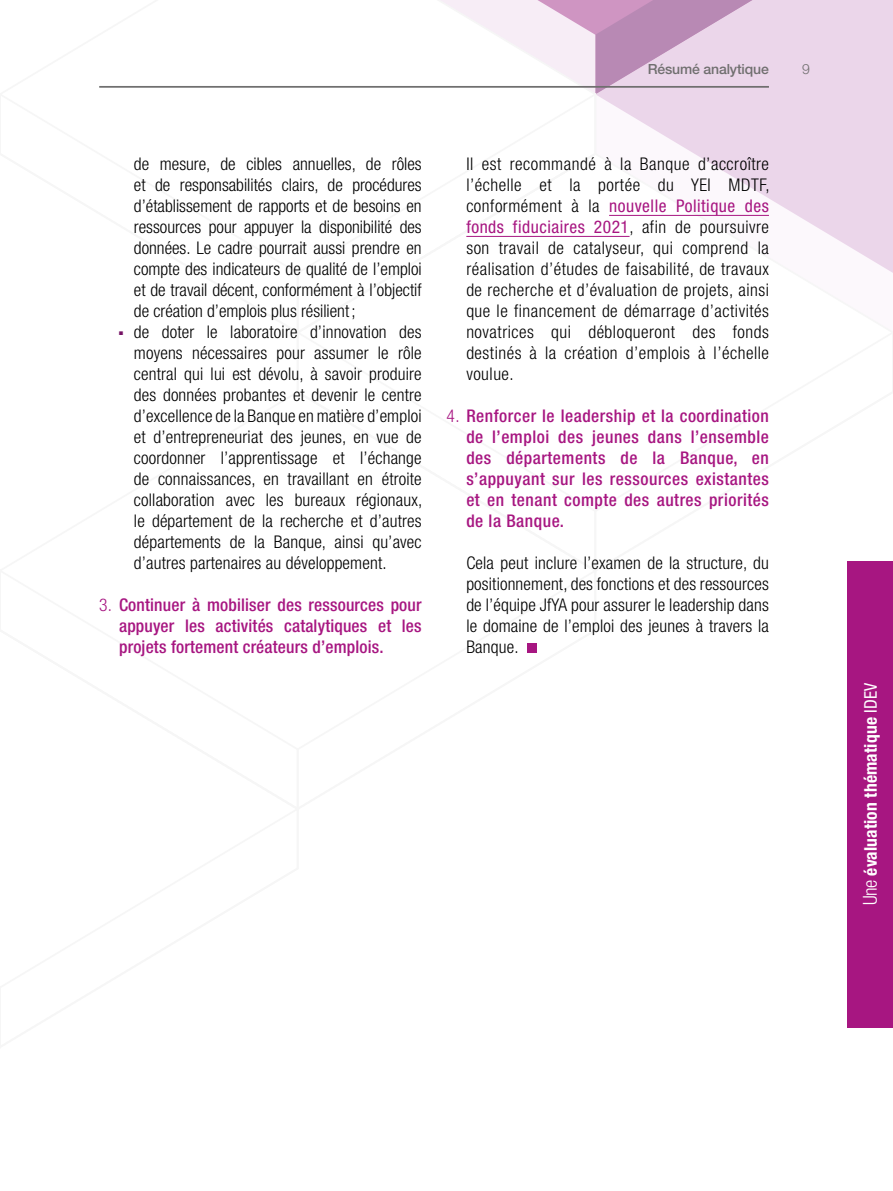
<style>
.page{position:relative;width:893px;height:1191px;background:#fff}
.page>*{position:absolute;margin:0;border:0;box-sizing:border-box;transform-origin:0 0}
.t1{font:300 condensed 17.5px/21px "Helvetica Neue LT Std";letter-spacing:.01em;color:#000;text-align:justify}
.t2{font:500 condensed 17.5px/21px "Helvetica Neue LT Std";letter-spacing:.015em;color:#a71681;text-align:justify}
.t3{font:700 condensed 17.5px "Helvetica Neue LT Std";letter-spacing:.01em;color:#fff}
.t4{font:500 14px "Helvetica Neue LT Std";letter-spacing:-.01em;color:#706f6f}
.t5{font:300 14px "Helvetica Neue LT Std";color:#706f6f}
.s1{font-weight:300}
.s2{font-weight:400;color:#a71681}
.s3{font-weight:300;font-size:19.25px}
.s4{font-weight:400}
</style>
<div class="page">
<div style="left:773px;top:0;width:120px;height:94px;background:#ebd6ea"></div>
<svg style="left:598px;top:94px;width:295px;height:58px;fill:#ebd6ea"></svg>
<svg style="left:597px;top:0;width:176px;height:94px;background:#d5b3d2"></svg>
<svg style="left:598px;top:152px;width:295px;height:121px"></svg>
<svg style="left:440px;top:0;width:157px;height:91px"></svg>
<hr style="left:99px;top:86px;width:670px;height:2px;background:#706f6f">
<div style="left:847px;top:561px;width:46px;height:466px;background:#a71681"></div>
<hr style="left:609px;top:215px;width:160px;height:1px;background:#a71681">
<hr style="left:466px;top:236px;width:164px;height:1px;background:#a71681">
<div style="left:527px;top:643px;width:9px;height:10px;background:#a71681"></div>
<p class="t4" style="left:648px;top:61px;width:123px">Résumé analytique</p>
<p class="t5" style="left:802px;top:61px;width:9px">9</p>
<p class="t1" style="left:134px;top:153px;width:289px">de mesure, de cibles annuelles, de rôles et de responsabilités clairs, de procédures d’établissement de rapports et de besoins en ressources pour appuyer la disponibilité des données. Le cadre pourrait aussi prendre en compte des indicateurs de qualité de l’emploi et de travail décent, conformément à l’objectif de création d’emplois plus résilient ;</p>
<p class="t1" style="left:134px;top:321px;width:290px;text-indent:-15px"><sup>■</sup> de doter le laboratoire d’innovation des moyens nécessaires pour assumer le rôle central qui lui est dévolu, à savoir produire des données probantes et devenir le centre d’excellence de la Banque en matière d’emploi et d’entrepreneuriat des jeunes, en vue de coordonner l’apprentissage et l’échange de connaissances, en travaillant en étroite collaboration avec les bureaux régionaux, le département de la recherche et d’autres départements de la Banque, ainsi qu’avec d’autres partenaires au développement.</p>
<p class="t2" style="left:119px;top:594px;width:304px;text-indent:-20px"><span class="s1">3.</span> Continuer à mobiliser des ressources pour appuyer les activités catalytiques et les projets fortement créateurs d’emplois.</p>
<p class="t1" style="left:466px;top:153px;width:305px">Il est recommandé à la Banque d’accroître l’échelle et la portée du YEI MDTF, conformément à la <span class="s2">nouvelle Politique des fonds fiduciaires 2021</span>, afin de poursuivre son travail de catalyseur, qui comprend la réalisation d’études de faisabilité, de travaux de recherche et d’évaluation de projets, ainsi que le financement de démarrage d’activités novatrices qui débloqueront des fonds destinés à la création d’emplois à l’échelle voulue.</p>
<p class="t2" style="left:466px;top:405px;width:304px;text-indent:-20px"><span class="s1">4.</span> Renforcer le leadership et la coordination de l’emploi des jeunes dans l’ensemble des départements de la Banque, en s’appuyant sur les ressources existantes et en tenant compte des autres priorités de la Banque.</p>
<p class="t1" style="left:466px;top:552px;width:304px">Cela peut inclure l’examen de la structure, du positionnement, des fonctions et des ressources de l’équipe JfYA pour assurer le leadership dans le domaine de l’emploi des jeunes à travers la Banque.</p>
<p class="t3" style="left:860px;top:905px;width:224px;rotate:-90deg"><span class="s3">Une</span> évaluation thématique <span class="s4">IDEV</span></p>
</div>
